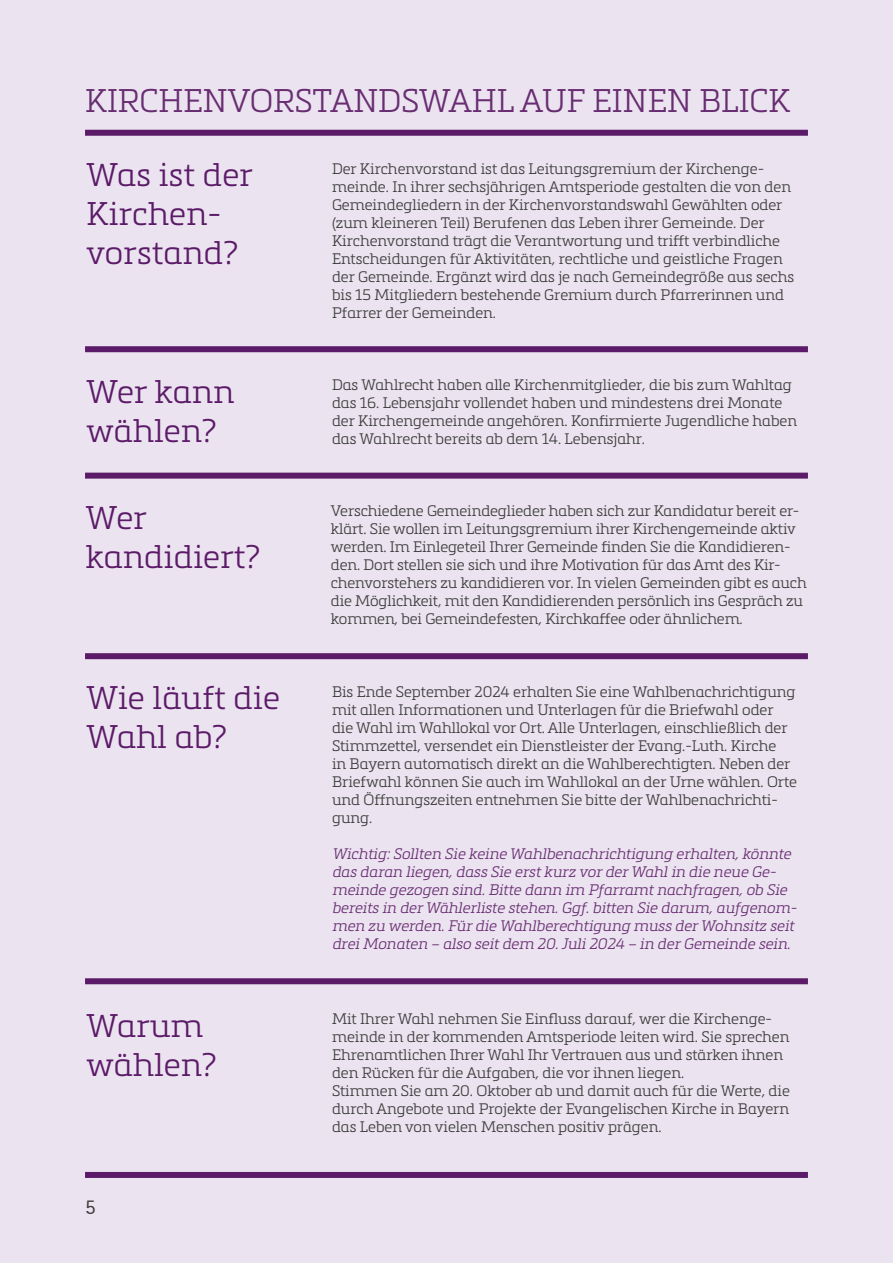
<style>
.page{position:relative;width:893px;height:1263px;background:#ebe4f0}
.page>*{position:absolute;margin:0;border:0;box-sizing:border-box;transform-origin:0 0}
.t1{font:300 32.25px/38.7px "Metronic Slab Pro";letter-spacing:.01em;color:#5c1b68}
.t2{font:300 32.25px "Metronic Slab Pro";color:#692d72}
.t3{font:21px "Rotis Sans Serif 55";color:#3c3c3b}
.t4{font:300 15px/18px "Metronic Slab Pro";color:#3c3c3b}
.t5{font:italic 300 15px/18px "Metronic Slab Pro";color:#692d72}
</style>
<div class="page">
<div style="left:85px;top:653px;width:723px;height:6px;background:#5c1b68"></div>
<div style="left:85px;top:978px;width:723px;height:6px;background:#5c1b68"></div>
<div style="left:85px;top:1172px;width:723px;height:6px;background:#5c1b68"></div>
<div style="left:85px;top:130px;width:723px;height:6px;background:#5c1b68"></div>
<div style="left:85px;top:346px;width:723px;height:6px;background:#5c1b68"></div>
<div style="left:85px;top:473px;width:723px;height:6px;background:#5c1b68"></div>
<h1 class="t2" style="left:85px;top:79px;width:707px">KIRCHENVORSTANDSWAHL AUF EINEN BLICK</h1>
<h1 class="t1" style="left:87px;top:154px;width:168px">Was ist der<br>Kirchen&shy;vorstand?</h1>
<p class="t4" style="left:332px;top:159px;width:464px">Der Kirchenvorstand ist das Leitungsgremium der Kirchenge&shy;meinde. In ihrer sechsjährigen Amtsperiode gestalten die von den Gemeindegliedern in der Kirchenvorstandswahl Gewählten oder (zum kleineren Teil) Berufenen das Leben ihrer Gemeinde. Der Kirchenvorstand trägt die Verantwortung und trifft verbindliche Entscheidungen für Aktivitäten, rechtliche und geistliche Fragen der Gemeinde. Ergänzt wird das je nach Gemeindegröße aus sechs bis 15 Mitgliedern bestehende Gremium durch Pfarrerinnen und Pfarrer der Gemeinden.</p>
<h1 class="t1" style="left:87px;top:371px;width:149px">Wer kann wählen?</h1>
<p class="t4" style="left:332px;top:375px;width:467px">Das Wahlrecht haben alle Kirchenmitglieder, die bis zum Wahltag das 16. Lebensjahr vollendet haben und mindestens drei Monate der Kirchengemeinde angehören. Konfirmierte Jugendliche haben das Wahlrecht bereits ab dem 14. Lebensjahr.</p>
<h1 class="t1" style="left:86px;top:497px;width:176px">Wer kandidiert?</h1>
<p class="t4" style="left:331px;top:501px;width:477px">Verschiedene Gemeindeglieder haben sich zur Kandidatur bereit er&shy;klärt. Sie wollen im Leitungsgremium ihrer Kirchengemeinde aktiv werden. Im Einlegeteil Ihrer Gemeinde finden Sie die Kandidieren&shy;den. Dort stellen sie sich und ihre Motivation für das Amt des Kir&shy;chenvorstehers zu kandidieren vor. In vielen Gemeinden gibt es auch die Möglichkeit, mit den Kandidierenden persönlich ins Gespräch zu kommen, bei Gemeindefesten, Kirchkaffee oder ähnlichem.</p>
<h1 class="t1" style="left:87px;top:677px;width:195px">Wie läuft die<br>Wahl ab?</h1>
<p class="t4" style="left:332px;top:682px;width:467px">Bis Ende September 2024 erhalten Sie eine Wahlbenachrichtigung mit allen Informationen und Unterlagen für die Briefwahl oder die Wahl im Wahllokal vor Ort. Alle Unterlagen, einschließlich der Stimmzettel, versendet ein Dienstleister der Evang.-Luth. Kirche<br>in Bayern automatisch direkt an die Wahlberechtigten. Neben der Briefwahl können Sie auch im Wahllokal an der Urne wählen. Orte und Öffnungszeiten entnehmen Sie bitte der Wahlbenachrichti&shy;gung.</p>
<p class="t5" style="left:332px;top:844px;width:466px">Wichtig: Sollten Sie keine Wahlbenachrichtigung erhalten, könnte das daran liegen, dass Sie erst kurz vor der Wahl in die neue Ge&shy;meinde gezogen sind. Bitte dann im Pfarramt nachfragen, ob Sie bereits in der Wählerliste stehen. Ggf. bitten Sie darum, aufgenom&shy;men zu werden. Für die Wahlberechtigung muss der Wohnsitz seit drei Monaten – also seit dem 20. Juli 2024 – in der Gemeinde sein.</p>
<h1 class="t1" style="left:87px;top:1005px;width:132px">Warum wählen?</h1>
<p class="t4" style="left:332px;top:1009px;width:459px">Mit Ihrer Wahl nehmen Sie Einfluss darauf, wer die Kirchenge&shy;meinde in der kommenden Amtsperiode leiten wird. Sie sprechen Ehrenamtlichen Ihrer Wahl Ihr Vertrauen aus und stärken ihnen den Rücken für die Aufgaben, die vor ihnen liegen.<br>Stimmen Sie am 20. Oktober ab und damit auch für die Werte, die durch Angebote und Projekte der Evangelischen Kirche in Bayern das Leben von vielen Menschen positiv prägen.</p>
<h2 class="t3" style="left:85px;top:1195px;width:12px">5</h2>
</div>
